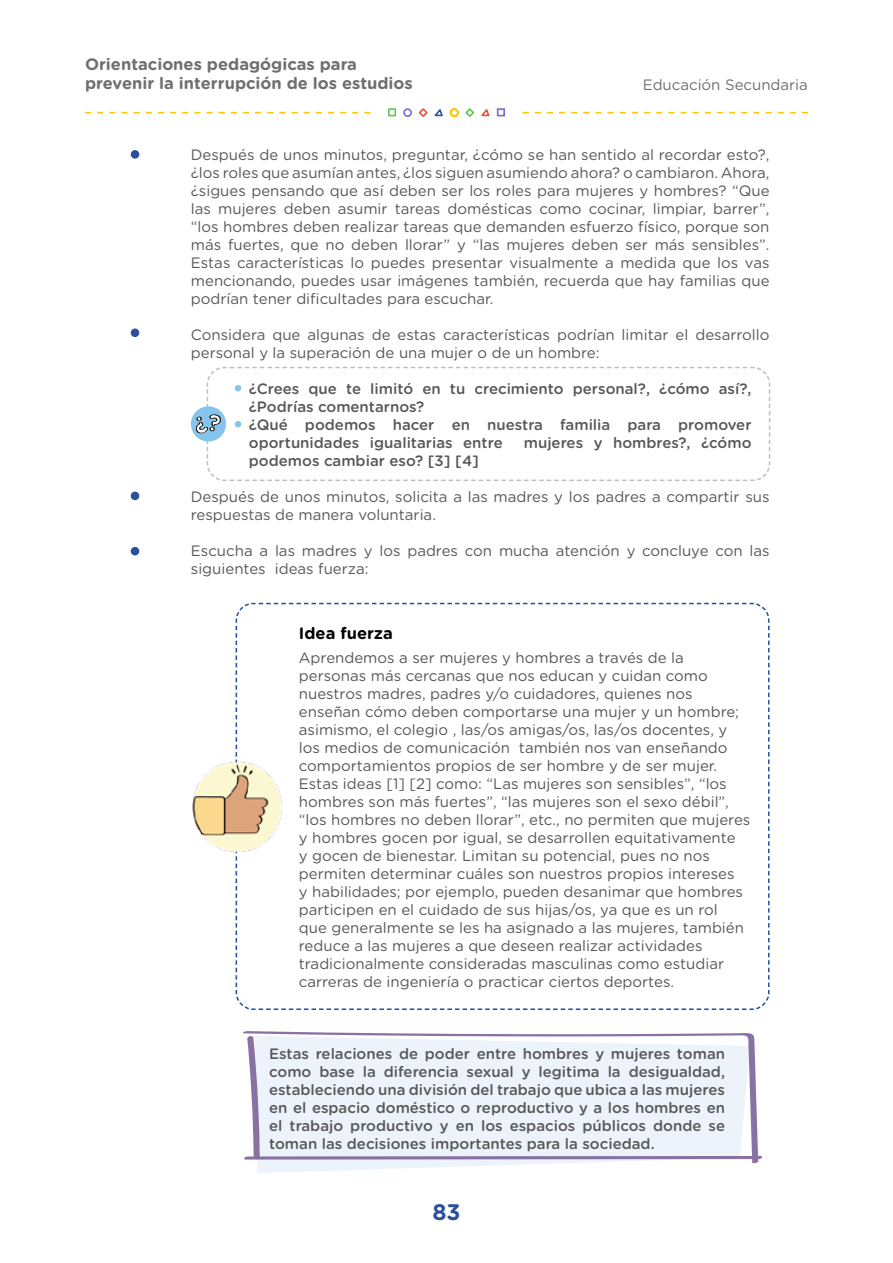
<style>
.page{position:relative;width:893px;height:1263px;background:#fff}
.page>*{position:absolute;margin:0;border:0;box-sizing:border-box;transform-origin:0 0}
.t1{font:700 22.5px "Gotham Rounded";color:#2b4f9e}
.t2{font:700 16.5px/19.8px "Gotham Rounded";color:#706f6f}
.t3{font:700 16.5px "Gotham Rounded";color:#000}
.t4{font:15px/18px "Gotham Rounded";color:#575757}
.t5{font:500 15px/18px "Gotham Rounded";color:#575757;text-align:justify}
.t6{font:15px "Gotham Rounded";color:#706f6f}
</style>
<div class="page">
<svg style="left:523px;top:112px;width:285px;height:1px"></svg>
<svg style="left:85px;top:112px;width:285px;height:1px"></svg>
<div style="left:403px;top:108px;width:9px;height:9px;border:2px solid #7569db;border-radius:50%"></div>
<div style="left:388px;top:108px;width:8px;height:8px;border:2px solid #5cc94f"></div>
<div style="left:497px;top:108px;width:8px;height:8px;border:2px solid #7569db"></div>
<svg style="left:418px;top:108px;width:72px;height:9px"></svg>
<svg style="left:235px;top:602px;width:535px;height:408px"></svg>
<img style="left:192px;top:758px;width:92px;height:96px">
<svg style="left:257px;top:1164px;width:266px;height:9px;fill:#f0f5fb"></svg>
<svg style="left:243px;top:1031px;width:515px;height:133px;background:#e7ecf5"></svg>
<svg style="left:206px;top:366px;width:565px;height:115px"></svg>
<div style="left:191px;top:406px;width:35px;height:35px;background:#86c4ec;border-radius:50%"></div>
<svg style="left:196px;top:389px;width:25px;height:71px"></svg>
<div style="left:131px;top:547px;width:8px;height:8px;background:#2b4f9e;border-radius:50%"></div>
<div style="left:131px;top:492px;width:8px;height:8px;background:#2b4f9e;border-radius:50%"></div>
<div style="left:131px;top:328px;width:8px;height:9px;background:#2b4f9e;border-radius:50%"></div>
<div style="left:131px;top:150px;width:8px;height:9px;background:#2b4f9e;border-radius:50%"></div>
<p class="t2" style="left:85px;top:53px;width:329px">Orientaciones pedagógicas para prevenir la interrupción de los estudios</p>
<p class="t6" style="left:643px;top:75px;width:167px">Educación Secundaria</p>
<p class="t4" style="left:191px;top:145px;width:580px;text-align:justify">Después de unos minutos, preguntar, ¿cómo se han sentido al recordar esto?, ¿los roles que asumían antes, ¿los siguen asumiendo ahora? o cambiaron. Ahora, ¿sigues pensando que así deben ser los roles para mujeres y hombres? “Que las mujeres deben asumir tareas domésticas como cocinar, limpiar, barrer”, “los hombres deben realizar tareas que demanden esfuerzo físico, porque son más fuertes, que no deben llorar” y “las mujeres deben ser más sensibles”.<br>Estas características lo puedes presentar visualmente a medida que los vas mencionando, puedes usar imágenes también, recuerda que hay familias que podrían tener dificultades para escuchar.</p>
<p class="t4" style="left:191px;top:325px;width:580px">Considera que algunas de estas características podrían limitar el desarrollo personal y la superación de una mujer o de un hombre:</p>
<p class="t5" style="left:249px;top:379px;width:504px;text-align:left">¿Crees que te limitó en tu crecimiento personal?, ¿cómo así?, ¿Podrías comentarnos?<br>¿Qué podemos hacer en nuestra familia para promover oportunidades igualitarias entre</p>
<p class="t5" style="left:524px;top:433px;width:229px">mujeres y hombres?, ¿cómo</p>
<p class="t5" style="left:249px;top:451px;width:232px">podemos cambiar eso? [3] [4]</p>
<p class="t4" style="left:191px;top:487px;width:580px">Después de unos minutos, solicita a las madres y los padres a compartir sus respuestas de manera voluntaria.</p>
<p class="t4" style="left:191px;top:541px;width:580px">Escucha a las madres y los padres con mucha atención y concluye con las siguientes ideas fuerza:</p>
<p class="t3" style="left:299px;top:621px;width:95px">Idea fuerza</p>
<p class="t4" style="left:299px;top:648px;width:453px">Aprendemos a ser mujeres y hombres a través de la personas más cercanas que nos educan y cuidan como nuestros madres, padres y/o cuidadores, quienes nos enseñan cómo deben comportarse una mujer y un hombre; asimismo, el colegio , las/os amigas/os, las/os docentes, y los medios de comunicación también nos van enseñando comportamientos propios de ser hombre y de ser mujer.<br>Estas ideas [1] [2] como: “Las mujeres son sensibles”, “los hombres son más fuertes”, “las mujeres son el sexo débil”, “los hombres no deben llorar”, etc., no permiten que mujeres y hombres gocen por igual, se desarrollen equitativamente<br>y gocen de bienestar. Limitan su potencial, pues no nos permiten determinar cuáles son nuestros propios intereses<br>y habilidades; por ejemplo, pueden desanimar que hombres participen en el cuidado de sus hijas/os, ya que es un rol<br>que generalmente se les ha asignado a las mujeres, también reduce a las mujeres a que deseen realizar actividades tradicionalmente consideradas masculinas como estudiar carreras de ingeniería o practicar ciertos deportes.</p>
<p class="t5" style="left:269px;top:1043px;width:457px">Estas relaciones de poder entre hombres y mujeres toman como base la diferencia sexual y legitima la desigualdad, estableciendo una división del trabajo que ubica a las mujeres en el espacio doméstico o reproductivo y a los hombres en el trabajo productivo y en los espacios públicos donde se toman las decisiones importantes para la sociedad.</p>
<h1 class="t1" style="left:432px;top:1195px;width:30px">83</h1>
</div>
